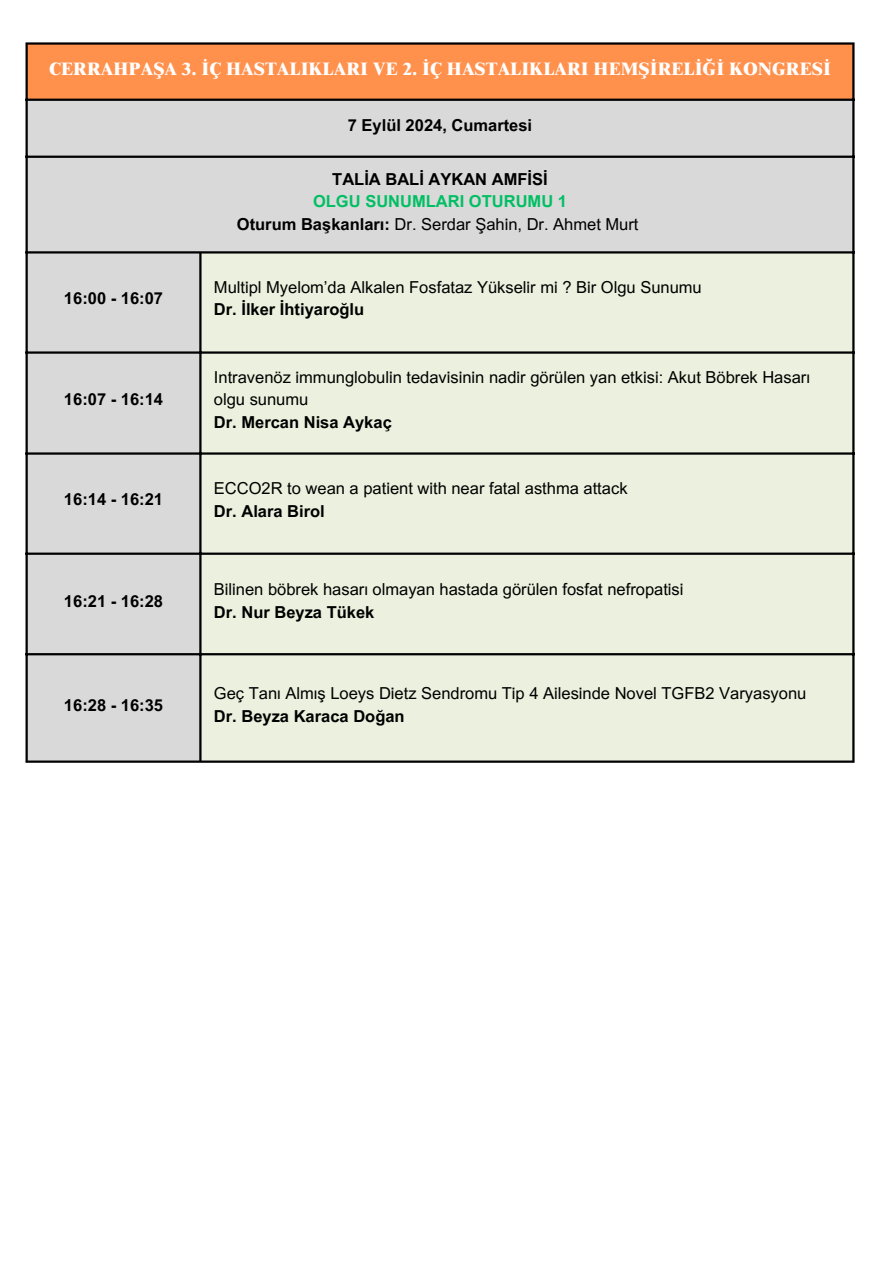
<style>
.page{position:relative;width:894px;height:1264px;background:#fff}
.page>*{position:absolute;margin:0;border:0;box-sizing:border-box;transform-origin:0 0}
.t1{font:800 18px "Times NRMT Pro";color:#fff}
.t2{font:16.5px/22.5px "Arial MT Pro";color:#000}
.t3{font:700 16.5px "Arial MT Pro";color:#000}
.t4{font:700 16.5px "Arial MT Pro";color:#00bf63}
.s1{font-weight:700}
</style>
<div class="page">
<div style="left:26px;top:43px;width:827px;height:57px;background:#ff914d"></div>
<div style="left:28px;top:101px;width:824px;height:659px;background:#d9d9d9"></div>
<div style="left:201px;top:253px;width:651px;height:507px;background:#ebf1de"></div>
<hr style="left:26px;top:45px;width:2px;height:715px;background:#000">
<hr style="left:199px;top:253px;width:2px;height:507px;background:#000">
<hr style="left:852px;top:45px;width:2px;height:715px;background:#000">
<hr style="left:26px;top:42px;width:828px;height:3px;background:#000">
<hr style="left:26px;top:99px;width:828px;height:2px;background:#000">
<hr style="left:26px;top:156px;width:828px;height:2px;background:#000">
<hr style="left:26px;top:251px;width:828px;height:2px;background:#000">
<hr style="left:26px;top:351px;width:828px;height:3px;background:#000">
<hr style="left:26px;top:452px;width:828px;height:2px;background:#000">
<hr style="left:26px;top:552px;width:828px;height:3px;background:#000">
<hr style="left:26px;top:653px;width:828px;height:2px;background:#000">
<hr style="left:26px;top:760px;width:828px;height:2px;background:#000">
<p class="t1" style="left:49px;top:62px;width:783px">CERRAHPAŞA 3. İÇ HASTALIKLARI VE 2. İÇ HASTALIKLARI HEMŞİRELİĞİ KONGRESİ</p>
<p class="t3" style="left:64px;top:292px;width:100px">16:00 - 16:07</p>
<p class="t3" style="left:64px;top:393px;width:100px">16:07 - 16:14</p>
<p class="t3" style="left:64px;top:493px;width:100px">16:14 - 16:21</p>
<p class="t3" style="left:64px;top:594px;width:100px">16:21 - 16:28</p>
<p class="t3" style="left:64px;top:698px;width:100px">16:28 - 16:35</p>
<p class="t3" style="left:348px;top:119px;width:183px">7 Eylül 2024, Cumartesi</p>
<p class="t3" style="left:332px;top:173px;width:217px">TALİA BALİ AYKAN AMFİSİ</p>
<p class="t4" style="left:313px;top:195px;width:255px">OLGU SUNUMLARI OTURUMU 1</p>
<p class="t2" style="left:237px;top:215px;width:403px"><span class="s1">Oturum Başkanları:</span> Dr. Serdar Şahin, Dr. Ahmet Murt</p>
<p class="t2" style="left:214px;top:278px;width:489px">Multipl Myelom’da Alkalen Fosfataz Yükselir mi ? Bir Olgu Sunumu</p>
<p class="t3" style="left:214px;top:303px;width:152px">Dr. İlker İhtiyaroğlu</p>
<p class="t2" style="left:214px;top:368px;width:597px">Intravenöz immunglobulin tedavisinin nadir görülen yan etkisi: Akut Böbrek Hasarı olgu sunumu</p>
<p class="t3" style="left:214px;top:416px;width:179px">Dr. Mercan Nisa Aykaç</p>
<p class="t2" style="left:214px;top:479px;width:415px">ECCO2R to wean a patient with near fatal asthma attack</p>
<p class="t3" style="left:214px;top:504px;width:112px">Dr. Alara Birol</p>
<p class="t2" style="left:214px;top:580px;width:469px">Bilinen böbrek hasarı olmayan hastada görülen fosfat nefropatisi</p>
<p class="t3" style="left:214px;top:606px;width:162px">Dr. Nur Beyza Tükek</p>
<p class="t2" style="left:214px;top:684px;width:593px">Geç Tanı Almış Loeys Dietz Sendromu Tip 4 Ailesinde Novel TGFB2 Varyasyonu</p>
<p class="t3" style="left:214px;top:709px;width:192px">Dr. Beyza Karaca Doğan</p>
</div>
